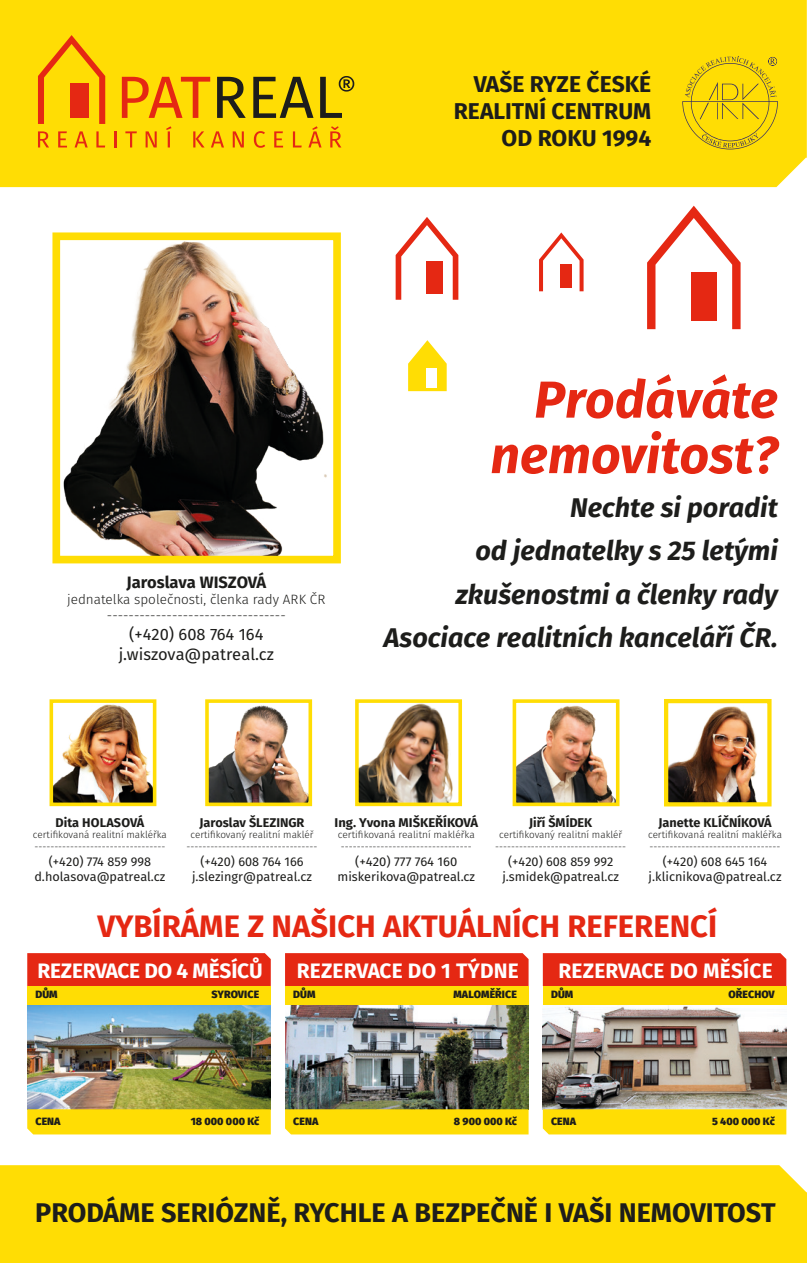
<style>
.page{position:relative;width:807px;height:1263px;background:#fff}
.page>*{position:absolute;margin:0;border:0;box-sizing:border-box;transform-origin:0 0}
.t1{font:italic 700 51.9px/55.5px "Fira Sans";color:#e52813;text-align:right}
.t2{font:700 31.05px "Fira Sans";color:#e52813}
.t3{font:italic 700 27px/43.5px "Fira Sans";color:#1d1d1b;text-align:right}
.t4{font:700 27px "Fira Sans";color:#1d1d1b}
.t5{font:700 22.8px/27.2px "Fira Sans";color:#1d1d1b;text-align:right}
.t6{font:700 20.85px "Fira Sans";letter-spacing:.01em;color:#fff}
.t7{font:700 20.85px "Fira Sans";letter-spacing:-.01em;color:#fff}
.t8{font:16.5px/19.8px "Fira Sans";color:#1d1d1b;text-align:center}
.t9{font:700 16.5px "Fira Sans";color:#1d1d1b}
.t10{font:300 13.5px/16.2px "Fira Sans";color:#1d1d1b;text-align:center}
.t11{font:12.6px/15.1px "Fira Sans";color:#1d1d1b;text-align:center}
.t12{font:700 12.6px "Fira Sans";color:#1d1d1b}
.t13{font:800 10.5px "Fira Sans";letter-spacing:.01em;color:#1d1d1b}
.t14{font:300 9.9px/11.9px "Fira Sans";color:#1d1d1b;text-align:center}
</style>
<div class="page">
<svg style="left:806px;top:0;width:1px;height:158px"></svg>
<div style="left:0;top:1165px;width:806px;height:98px;background:#ffdd04"></div>
<img style="left:27px;top:1004px;width:244px;height:105px">
<div style="left:27px;top:1109px;width:244px;height:25px;background:#ffdd04"></div>
<div style="left:27px;top:986px;width:244px;height:18px;background:#ffdd04"></div>
<div style="left:27px;top:953px;width:244px;height:33px;background:#e52813"></div>
<img style="left:285px;top:1004px;width:243px;height:105px">
<div style="left:285px;top:1109px;width:243px;height:25px;background:#ffdd04"></div>
<div style="left:285px;top:986px;width:243px;height:18px;background:#ffdd04"></div>
<div style="left:285px;top:953px;width:243px;height:33px;background:#e52813"></div>
<img style="left:542px;top:1004px;width:244px;height:105px">
<div style="left:542px;top:1109px;width:244px;height:25px;background:#ffdd04"></div>
<div style="left:542px;top:986px;width:244px;height:18px;background:#ffdd04"></div>
<div style="left:542px;top:953px;width:244px;height:33px;background:#e52813"></div>
<div style="left:0;top:0;width:806px;height:187px;background:#ffdd04"></div>
<svg style="left:682px;top:56px;width:95px;height:93px"></svg>
<svg style="left:122px;top:77px;width:88px;height:41px"></svg>
<svg style="left:38px;top:35px;width:67px;height:89px"></svg>
<svg style="left:38px;top:131px;width:11px;height:16px"></svg>
<svg style="left:58px;top:131px;width:9px;height:16px"></svg>
<svg style="left:75px;top:131px;width:13px;height:16px"></svg>
<svg style="left:96px;top:131px;width:9px;height:16px"></svg>
<svg style="left:114px;top:131px;width:2px;height:16px"></svg>
<svg style="left:125px;top:131px;width:12px;height:16px"></svg>
<svg style="left:146px;top:131px;width:11px;height:16px"></svg>
<svg style="left:166px;top:126px;width:5px;height:21px"></svg>
<svg style="left:193px;top:131px;width:11px;height:16px"></svg>
<svg style="left:211px;top:131px;width:13px;height:16px"></svg>
<svg style="left:233px;top:131px;width:11px;height:16px"></svg>
<svg style="left:254px;top:131px;width:11px;height:17px"></svg>
<svg style="left:274px;top:131px;width:9px;height:16px"></svg>
<svg style="left:293px;top:131px;width:8px;height:16px"></svg>
<svg style="left:308px;top:126px;width:13px;height:21px"></svg>
<svg style="left:330px;top:126px;width:11px;height:21px"></svg>
<svg style="left:217px;top:77px;width:29px;height:41px"></svg>
<svg style="left:253px;top:77px;width:60px;height:41px"></svg>
<svg style="left:320px;top:76px;width:34px;height:42px"></svg>
<img style="left:63px;top:241px;width:264px;height:313px">
<div style="left:52px;top:232px;width:289px;height:331px;border:8px solid #ffdd04"></div>
<img style="left:210px;top:705px;width:97px;height:96px">
<div style="left:205px;top:699px;width:107px;height:107px;border:4px solid #ffdd04"></div>
<img style="left:54px;top:704px;width:97px;height:97px">
<div style="left:49px;top:699px;width:107px;height:107px;border:4px solid #ffdd04"></div>
<img style="left:669px;top:706px;width:88px;height:95px">
<div style="left:664px;top:699px;width:107px;height:107px;border:4px solid #ffdd04"></div>
<img style="left:360px;top:704px;width:93px;height:97px">
<div style="left:355px;top:699px;width:107px;height:107px;border:4px solid #ffdd04"></div>
<img style="left:517px;top:705px;width:97px;height:96px">
<div style="left:512px;top:699px;width:107px;height:107px;border:4px solid #ffdd04"></div>
<svg style="left:395px;top:217px;width:63px;height:83px"></svg>
<svg style="left:647px;top:206px;width:93px;height:123px"></svg>
<svg style="left:539px;top:232px;width:44px;height:59px"></svg>
<svg style="left:408px;top:340px;width:38px;height:51px"></svg>
<div style="left:426px;top:368px;width:11px;height:20px;background:#fff"></div>
<h3 class="t5" style="left:454px;top:71px;width:199px">VAŠE RYZE ČESKÉ<br>REALITNÍ CENTRUM<br>OD ROKU 1994</h3>
<h3 class="t9" style="left:126px;top:570px;width:141px">Jaroslava WISZOVÁ</h3>
<h3 class="t10" style="left:67px;top:591px;width:260px">jednatelka společnosti, členka rady ARK ČR ---------------------------------</h3>
<h3 class="t8" style="left:119px;top:624px;width:157px">(+420) 608 764 164 j.wiszova@patreal.cz</h3>
<h1 class="t1" style="left:490px;top:372px;width:289px">Prodáváte nemovitost?</h1>
<h3 class="t3" style="left:384px;top:485px;width:395px">Nechte si poradit<br>od jednatelky s 25 letými zkušenostmi a členky rady<br>Asociace realitních kanceláří ČR.</h3>
<p class="t12" style="left:55px;top:813px;width:90px">Dita HOLASOVÁ</p>
<p class="t14" style="left:33px;top:829px;width:135px;text-align:left">certifikovaná realitní makléřka ---------------------------------</p>
<p class="t11" style="left:34px;top:853px;width:133px">(+420) 774 859 998 d.holasova@patreal.cz</p>
<p class="t12" style="left:199px;top:813px;width:106px">Jaroslav ŠLEZINGR</p>
<p class="t14" style="left:186px;top:829px;width:132px">certifikovaný realitní makléř ---------------------------------</p>
<p class="t11" style="left:192px;top:853px;width:121px">(+420) 608 764 166 j.slezingr@patreal.cz</p>
<p class="t12" style="left:334px;top:813px;width:145px">Ing. Yvona MIŠKEŘÍKOVÁ</p>
<p class="t14" style="left:338px;top:829px;width:139px">certifikovaná realitní makléřka ---------------------------------</p>
<p class="t11" style="left:337px;top:853px;width:139px">(+420) 777 764 160 miskerikova@patreal.cz</p>
<p class="t12" style="left:529px;top:813px;width:65px">Jiří ŠMÍDEK</p>
<p class="t14" style="left:495px;top:829px;width:132px">certifikovaný realitní makléř ---------------------------------</p>
<p class="t11" style="left:502px;top:853px;width:118px">(+420) 608 859 992 j.smidek@patreal.cz</p>
<p class="t12" style="left:658px;top:813px;width:114px">Janette KLÍČNÍKOVÁ</p>
<p class="t14" style="left:648px;top:829px;width:135px;text-align:left">certifikovaná realitní makléřka ---------------------------------</p>
<p class="t11" style="left:648px;top:853px;width:134px">(+420) 608 645 164 j.klicnikova@patreal.cz</p>
<h2 class="t2" style="left:97px;top:905px;width:621px">VYBÍRÁME Z NAŠICH AKTUÁLNÍCH REFERENCÍ</h2>
<h3 class="t7" style="left:37px;top:955px;width:227px">REZERVACE DO 4 MĚSÍCŮ</h3>
<h3 class="t6" style="left:297px;top:955px;width:224px">REZERVACE DO 1 TÝDNE</h3>
<h3 class="t6" style="left:558px;top:955px;width:216px">REZERVACE DO MĚSÍCE</h3>
<p class="t13" style="left:35px;top:987px;width:24px">DŮM</p>
<p class="t13" style="left:211px;top:987px;width:49px">SYROVICE</p>
<p class="t13" style="left:293px;top:987px;width:24px">DŮM</p>
<p class="t13" style="left:453px;top:987px;width:65px">MALOMĚŘICE</p>
<p class="t13" style="left:551px;top:987px;width:24px">DŮM</p>
<p class="t13" style="left:728px;top:987px;width:48px">OŘECHOV</p>
<p class="t13" style="left:35px;top:1114px;width:27px">CENA</p>
<p class="t13" style="left:191px;top:1114px;width:70px">18 000 000 Kč</p>
<p class="t13" style="left:293px;top:1114px;width:27px">CENA</p>
<p class="t13" style="left:454px;top:1114px;width:65px">8 900 000 Kč</p>
<p class="t13" style="left:551px;top:1114px;width:27px">CENA</p>
<p class="t13" style="left:712px;top:1114px;width:64px">5 400 000 Kč</p>
<h3 class="t4" style="left:35px;top:1193px;width:741px">PRODÁME SERIÓZNĚ, RYCHLE A BEZPEČNĚ I VAŠI NEMOVITOST</h3>
</div>
